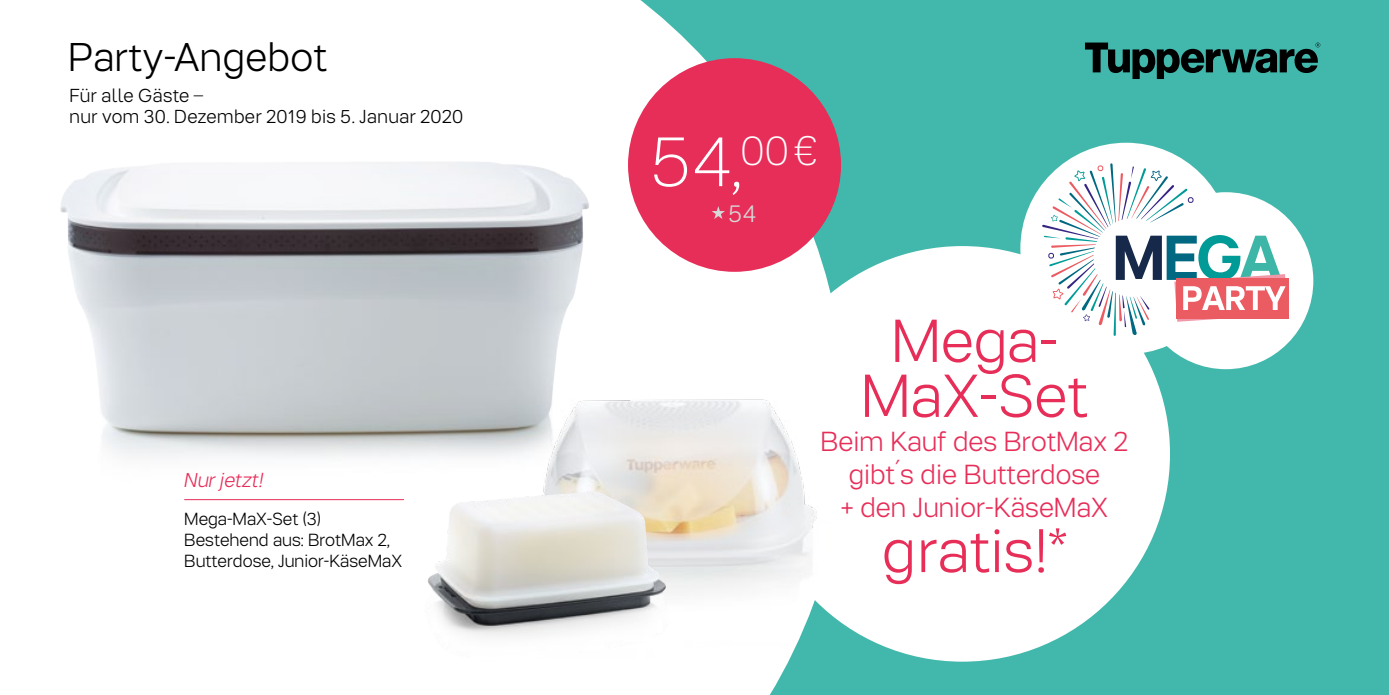
<style>
.page{position:relative;width:1389px;height:695px;background:#fff}
.page>*{position:absolute;margin:0;border:0;box-sizing:border-box;transform-origin:0 0}
.t1{font:100 70.5px "Tupper PRO";color:#fff}
.t2{font:300 60.25px/55px "Tupper PRO";color:#e72e59;text-align:center}
.t3{font:300 40px "Tupper PRO";letter-spacing:.01em;color:#000}
.t4{font:300 27.5px/33px "Tupper PRO";color:#e72e59;text-align:center}
.t5{font:300 24px "Tupper PRO";color:#d7d8d8}
.t6{font:italic 300 20px "Tupper PRO";color:#e72e59}
.t7{font:300 18.75px/21.2px "Tupper PRO";letter-spacing:.02em;color:#000}
.t8{font:300 17.5px/21px "Tupper PRO";color:#000}
</style>
<div class="page">
<div style="left:0;top:0;width:1389px;height:694px;background:#42b8ac"></div>
<div style="left:0;top:0;width:846px;height:694px;background:#fff"></div>
<img style="left:60px;top:161px;width:530px;height:335px">
<div style="left:755px;top:246px;width:415px;height:415px;background:#fff;border-radius:50%"></div>
<img style="left:524px;top:383px;width:311px;height:290px">
<img style="left:424px;top:491px;width:246px;height:170px">
<div style="left:628px;top:58px;width:213px;height:214px;background:#e72e59;border-radius:50%"></div>
<svg style="left:712px;top:206px;width:13px;height:13px"></svg>
<hr style="left:184px;top:499px;width:220px;height:1px;background:#e72e59">
<div style="left:1020px;top:143px;width:212px;height:211px;background:#fff;border-radius:50%"></div>
<div style="left:1138px;top:192px;width:175px;height:177px;background:#fff;border-radius:50%"></div>
<svg style="left:1042px;top:163px;width:246px;height:173px"></svg>
<svg style="left:1085px;top:43px;width:235px;height:36px"></svg>
<h3 class="t3" style="left:68px;top:34px;width:261px">Party-Angebot</h3>
<p class="t7" style="left:69px;top:85px;width:395px">Für alle Gäste –<br>nur vom 30. Dezember 2019 bis 5. Januar 2020</p>
<p class="t6" style="left:184px;top:468px;width:81px">Nur jetzt!</p>
<p class="t8" style="left:184px;top:508px;width:219px">Mega-MaX-Set (3)<br>Bestehend aus: BrotMax 2,<br>Butterdose, Junior-KäseMaX</p>
<h1 class="t1" style="left:650px;top:120px;width:170px">54,<sup>00€</sup></h1>
<h3 class="t5" style="left:728px;top:200px;width:30px">54</h3>
<h2 class="t2" style="left:861px;top:313px;width:229px">Mega-<br>MaX-Set</h2>
<h3 class="t4" style="left:821px;top:425px;width:309px">Beim Kauf des BrotMax 2 gibt´s die Butterdose<br>+ den Junior-KäseMaX</h3>
<h2 class="t2" style="left:882px;top:523px;width:186px">gratis!*</h2>
</div>
